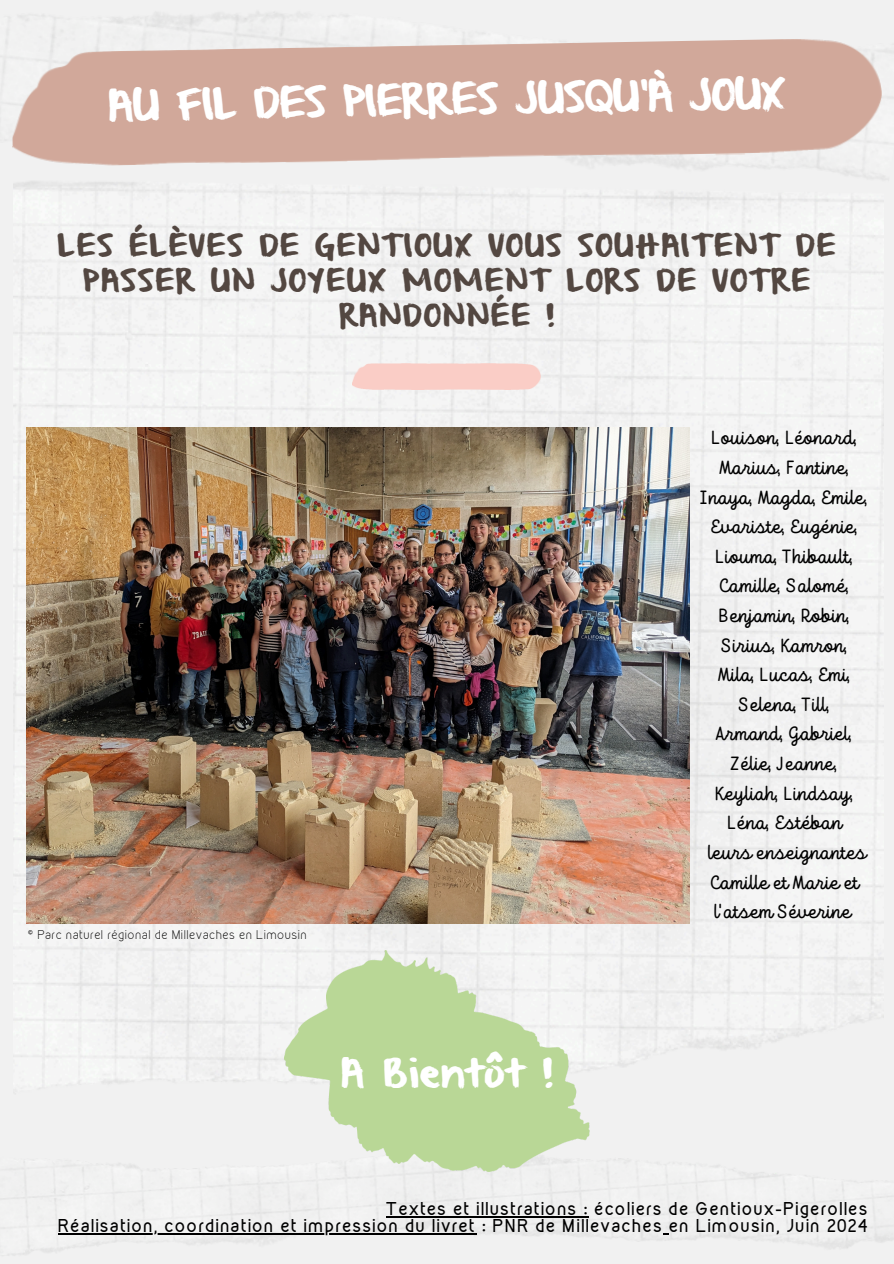
<style>
.page{position:relative;width:894px;height:1264px;background:#fff}
.page>*{position:absolute;margin:0;border:0;box-sizing:border-box;transform-origin:0 0}
.t1{font:34.95px "From Where You Are";color:#fff}
.t2{font:32.55px "From Where You Are";letter-spacing:.03em;color:#fff}
.t3{font:25.35px/35px "From Where You Are";letter-spacing:.045em;color:#534741;text-align:center}
.t4{font:19.05px/29.5px "TT Milks Script";letter-spacing:.025em;color:#000;text-align:center}
.t5{font:700 16.05px/17px "Kirvy";letter-spacing:.07em;color:#000;text-align:right}
.t6{font:300 11.25px "Kirvy";letter-spacing:.045em;color:#000}
</style>
<div class="page">
<div style="left:14px;top:309px;width:868px;height:750px;background:#f3f3f3"></div>
<div style="left:0;top:1059px;width:893px;height:204px;background:#f1f1f1"></div>
<img style="left:26px;top:427px;width:663px;height:496px">
<img style="left:11px;top:37px;width:871px;height:131px">
<img style="left:284px;top:950px;width:305px;height:221px">
<img style="left:353px;top:363px;width:187px;height:26px">
<hr style="left:386px;top:1216px;width:202px;height:1px;background:#000">
<hr style="left:58px;top:1232px;width:418px;height:2px;background:#000">
<svg style="left:663px;top:1232px;width:6px;height:2px"></svg>
<h2 class="t1" style="left:108px;top:89px;width:678px;rotate:-1deg">AU FIL DES PIERRES JUSQU’À JOUX</h2>
<p class="t3" style="left:58px;top:231px;width:779px">LES ÉLÈVES DE GENTIOUX VOUS SOUHAITENT DE<br>PASSER UN JOYEUX MOMENT LORS DE VOTRE<br>RANDONNÉE !</p>
<p class="t6" style="left:28px;top:928px;width:280px">© Parc naturel régional de Millevaches en Limousin</p>
<h4 class="t2" style="left:340px;top:1057px;width:214px">A Bientôt !</h4>
<p class="t4" style="left:700px;top:424px;width:169px">Louison, Léonard,<br>Marius, Fantine,<br>Inaya, Magda, Emile,<br>Evariste, Eugénie,<br>Liouma, Thibault,<br>Camille, Salomé,<br>Benjamin, Robin,<br>Sirius, Kamron,<br>Mila, Lucas, Emi,<br>Selena, Till,<br>Armand, Gabriel,<br>Zélie, Jeanne,<br>Keyliah, Lindsay,<br>Léna, Estéban<br>leurs enseignantes<br>Camille et Marie et l'atsem Séverine</p>
<h5 class="t5" style="left:58px;top:1199px;width:811px">Textes et illustrations : écoliers de Gentioux-Pigerolles<br>Réalisation, coordination et impression du livret : PNR de Millevaches en Limousin, Juin 2024</h5>
</div>
